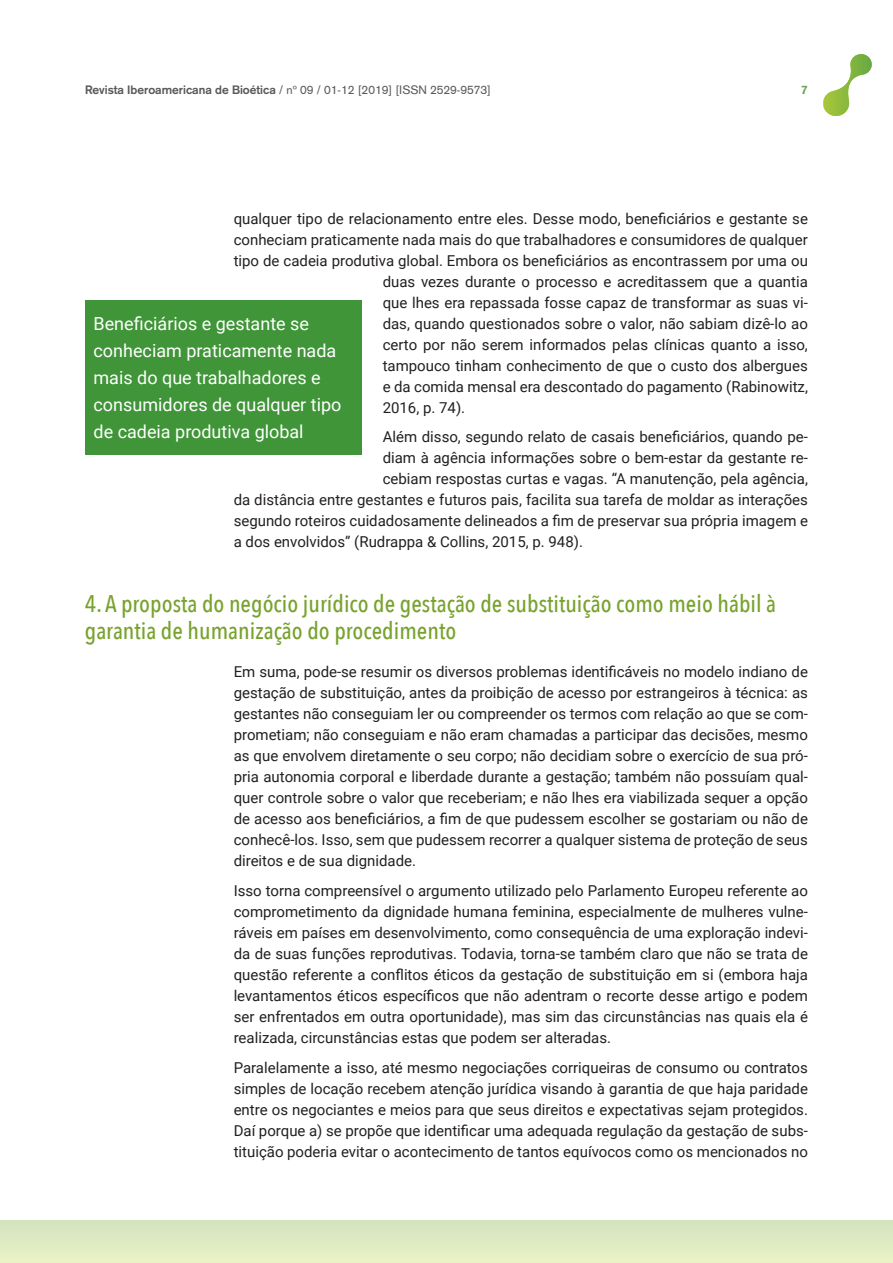
<style>
.page{position:relative;width:893px;height:1263px;background:#fff}
.page>*{position:absolute;margin:0;border:0;box-sizing:border-box;transform-origin:0 0}
.t1{font:500 24px/27px "Avenir Next Condensed";color:#78a22d}
.t2{font:18px/27px "Roboto";color:#fff}
.t3{font:15px/21px "Roboto";color:#231f20;text-align:justify}
.t4{font:12px "Akzidenz Grotesk";color:#57585a}
.t5{font:700 12px "Akzidenz Grotesk";color:#66a554}
.s1{font-weight:700}
</style>
<div class="page">
<div style="left:0;top:1220px;width:893px;height:43px;background:#deeac2"></div>
<svg style="left:823px;top:54px;width:49px;height:62px"></svg>
<div style="left:85px;top:300px;width:276px;height:155px;background:#3f9537"></div>
<p class="t4" style="left:85px;top:83px;width:407px"><span class="s1">Revista Iberoamericana de Bioética</span> / nº 09 / 01-12 [2019] [ISSN 2529-9573]</p>
<p class="t5" style="left:801px;top:83px;width:8px">7</p>
<p class="t3" style="left:234px;top:207px;width:576px">qualquer tipo de relacionamento entre eles. Desse modo, beneficiários e gestante se</p>
<p class="t3" style="left:234px;top:228px;width:576px">conheciam praticamente nada mais do que trabalhadores e consumidores de qualquer</p>
<p class="t3" style="left:234px;top:249px;width:576px">tipo de cadeia produtiva global. Embora os beneficiários as encontrassem por uma ou</p>
<p class="t3" style="left:383px;top:270px;width:427px">duas vezes durante o processo e acreditassem que a quantia</p>
<p class="t3" style="left:383px;top:291px;width:427px">que lhes era repassada fosse capaz de transformar as suas vi-</p>
<p class="t3" style="left:383px;top:312px;width:427px">das, quando questionados sobre o valor, não sabiam dizê-lo ao</p>
<p class="t3" style="left:383px;top:333px;width:427px">certo por não serem informados pelas clínicas quanto a isso,</p>
<p class="t3" style="left:383px;top:354px;width:427px">tampouco tinham conhecimento de que o custo dos albergues</p>
<p class="t3" style="left:383px;top:375px;width:427px">e da comida mensal era descontado do pagamento (Rabinowitz,</p>
<p class="t3" style="left:383px;top:396px;width:84px">2016, p. 74).</p>
<p class="t3" style="left:383px;top:426px;width:427px">Além disso, segundo relato de casais beneficiários, quando pe-</p>
<p class="t3" style="left:383px;top:447px;width:427px">diam à agência informações sobre o bem-estar da gestante re-</p>
<p class="t3" style="left:383px;top:468px;width:427px">cebiam respostas curtas e vagas. “A manutenção, pela agência,</p>
<p class="t3" style="left:234px;top:489px;width:576px">da distância entre gestantes e futuros pais, facilita sua tarefa de moldar as interações</p>
<p class="t3" style="left:234px;top:510px;width:576px">segundo roteiros cuidadosamente delineados a fim de preservar sua própria imagem e</p>
<p class="t3" style="left:234px;top:531px;width:351px">a dos envolvidos” (Rudrappa &amp; Collins, 2015, p. 948).</p>
<p class="t2" style="left:94px;top:310px;width:249px">Beneficiários e gestante se conheciam praticamente nada mais do que trabalhadores e consumidores de qualquer tipo de cadeia produtiva global</p>
<h1 class="t1" style="left:85px;top:590px;width:693px">4. A proposta do negócio jurídico de gestação de substituição como meio hábil à garantia de humanização do procedimento</h1>
<p class="t3" style="left:234px;top:661px;width:576px">Em suma, pode-se resumir os diversos problemas identificáveis no modelo indiano de gestação de substituição, antes da proibição de acesso por estrangeiros à técnica: as gestantes não conseguiam ler ou compreender os termos com relação ao que se com&shy;prometiam; não conseguiam e não eram chamadas a participar das decisões, mesmo as que envolvem diretamente o seu corpo; não decidiam sobre o exercício de sua pró&shy;pria autonomia corporal e liberdade durante a gestação; também não possuíam qual&shy;quer controle sobre o valor que receberiam; e não lhes era viabilizada sequer a opção de acesso aos beneficiários, a fim de que pudessem escolher se gostariam ou não de conhecê-los. Isso, sem que pudessem recorrer a qualquer sistema de proteção de seus direitos e de sua dignidade.</p>
<p class="t3" style="left:234px;top:879px;width:576px">Isso torna compreensível o argumento utilizado pelo Parlamento Europeu referente ao comprometimento da dignidade humana feminina, especialmente de mulheres vulne&shy;ráveis em países em desenvolvimento, como consequência de uma exploração indevi&shy;da de suas funções reprodutivas. Todavia, torna-se também claro que não se trata de questão referente a conflitos éticos da gestação de substituição em si (embora haja levantamentos éticos específicos que não adentram o recorte desse artigo e podem ser enfrentados em outra oportunidade), mas sim das circunstâncias nas quais ela é realizada, circunstâncias estas que podem ser alteradas.</p>
<p class="t3" style="left:234px;top:1056px;width:576px">Paralelamente a isso, até mesmo negociações corriqueiras de consumo ou contratos simples de locação recebem atenção jurídica visando à garantia de que haja paridade entre os negociantes e meios para que seus direitos e expectativas sejam protegidos.<br>Daí porque a) se propõe que identificar uma adequada regulação da gestação de subs&shy;tituição poderia evitar o acontecimento de tantos equívocos como os mencionados no</p>
</div>
